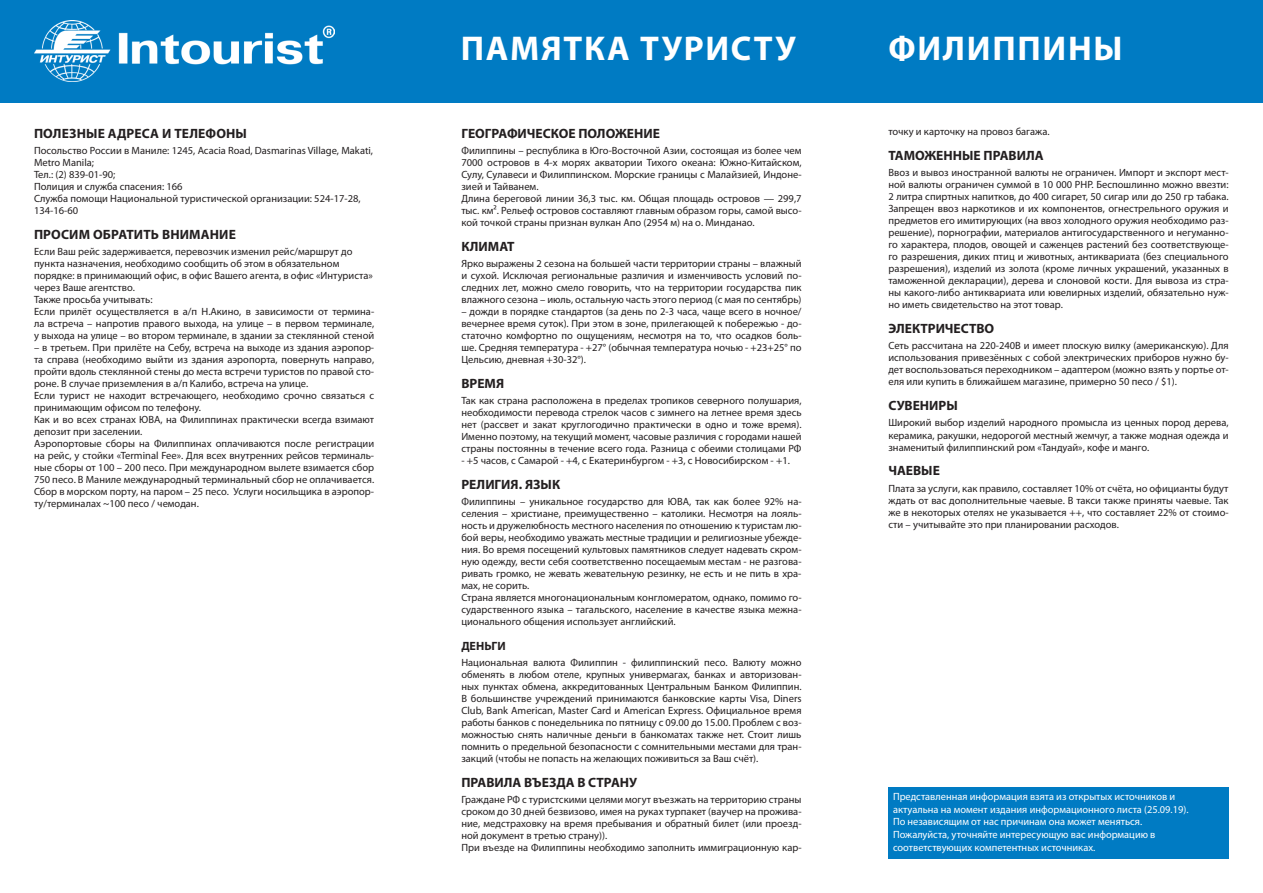
<style>
.page{position:relative;width:1263px;height:893px;background:#fff}
.page>*{position:absolute;margin:0;border:0;box-sizing:border-box;transform-origin:0 0}
.t1{font:700 34.5px "Myriad Pro";letter-spacing:.05em;color:#fff}
.t2{font:700 13.5px "Myriad Pro";color:#231f20}
.t3{font:700 12px "Myriad Pro";color:#231f20}
.t4{font:10.5px/12px "Myriad Pro";color:#231f20;text-align:justify}
.t5{font:10.5px/12.6px "Myriad Pro";color:#fff}
</style>
<div class="page">
<div style="left:0;top:0;width:1263px;height:102px;background:#007bc3"></div>
<img style="left:34px;top:21px;width:300px;height:60px">
<div style="left:889px;top:787px;width:340px;height:72px;background:#007bc3"></div>
<p class="t2" style="left:34px;top:124px;width:215px">ПОЛЕЗНЫЕ АДРЕСА И ТЕЛЕФОНЫ</p>
<p class="t4" style="left:34px;top:144px;width:341px;text-align:left">Посольство России в Маниле: 1245, Acacia Road, Dasmarinas Village, Makati, Metro Manila;<br>Тел.: (2) 839-01-90;<br>Полиция и служба спасения: 166<br>Служба помощи Национальной туристической организации: 524-17-28, 134-16-60</p>
<p class="t2" style="left:34px;top:225px;width:203px">ПРОСИМ ОБРАТИТЬ ВНИМАНИЕ</p>
<p class="t4" style="left:34px;top:245px;width:342px;text-align:left">Если Ваш рейс задерживается, перевозчик изменил рейс/маршрут до пункта назначения, необходимо сообщить об этом в обязательном порядке: в принимающий офис, в офис Вашего агента, в офис «Интуриста» через Ваше агентство.<br>Также просьба учитывать:<br>Если прилёт осуществляется в а/п Н.Акино, в зависимости от термина&shy;ла встреча – напротив правого выхода, на улице – в первом терминале, у выхода на улице – во втором терминале, в здании за стеклянной стеной</p>
<p class="t4" style="left:34px;top:341px;width:342px;text-align:left">– в третьем. При прилёте на Себу, встреча на выходе из здания аэропор&shy;та справа (необходимо выйти из здания аэропорта, повернуть направо, пройти вдоль стеклянной стены до места встречи туристов по правой сто&shy;роне. В случае приземления в а/п Калибо, встреча на улице.<br>Если турист не находит встречающего, необходимо срочно связаться с принимающим офисом по телефону.<br>Как и во всех странах ЮВА, на Филиппинах практически всегда взимают депозит при заселении.<br>Аэропортовые сборы на Филиппинах оплачиваются после регистрации на рейс, у стойки «Terminal Fee». Для всех внутренних рейсов терминаль&shy;ные сборы от 100 – 200 песо. При международном вылете взимается сбор 750 песо. В Маниле международный терминальный сбор не оплачивается.<br>Сбор в морском порту, на паром – 25 песо. Услуги носильщика в аэропор&shy;ту/терминалах ~100 песо / чемодан.</p>
<h1 class="t1" style="left:461px;top:26px;width:336px">ПАМЯТКА ТУРИСТУ</h1>
<p class="t2" style="left:461px;top:124px;width:200px">ГЕОГРАФИЧЕСКОЕ ПОЛОЖЕНИЕ</p>
<p class="t4" style="left:461px;top:144px;width:342px;text-align:left">Филиппины – республика в Юго-Восточной Азии, состоящая из более чем 7000 островов в 4-х морях акватории Тихого океана: Южно-Китайском, Сулу, Сулавеси и Филиппинском. Морские границы с Малайзией, Индоне&shy;зией и Тайванем.<br>Длина береговой линии 36,3 тыс. км. Общая площадь островов — 299,7 тыс. км². Рельеф островов составляют главным образом горы, самой высо&shy;кой точкой страны признан вулкан Апо (2954 м) на о. Минданао.</p>
<p class="t2" style="left:461px;top:237px;width:55px">КЛИМАТ</p>
<p class="t4" style="left:461px;top:257px;width:342px">Ярко выражены 2 сезона на большей части территории страны – влажный и сухой. Исключая региональные различия и изменчивость условий по&shy;следних лет, можно смело говорить, что на территории государства пик влажного сезона – июль, остальную часть этого период (с мая по сентябрь)</p>
<p class="t4" style="left:461px;top:305px;width:342px">– дожди в порядке стандартов (за день по 2-3 часа, чаще всего в ночное/ вечернее время суток). При этом в зоне, прилегающей к побережью - до&shy;статочно комфортно по ощущениям, несмотря на то, что осадков боль&shy;ше. Средняя температура - +27° (обычная температура ночью - +23+25° по Цельсию, дневная +30-32°).</p>
<p class="t2" style="left:461px;top:374px;width:44px">ВРЕМЯ</p>
<p class="t4" style="left:461px;top:394px;width:342px">Так как страна расположена в пределах тропиков северного полушария, необходимости перевода стрелок часов с зимнего на летнее время здесь нет (рассвет и закат круглогодично практически в одно и тоже время).<br>Именно поэтому, на текущий момент, часовые различия с городами нашей страны постоянны в течение всего года. Разница с обеими столицами РФ</p>
<p class="t4" style="left:461px;top:454px;width:330px">- +5 часов, с Самарой - +4, с Екатеринбургом - +3, с Новосибирском - +1.</p>
<p class="t2" style="left:461px;top:475px;width:100px">РЕЛИГИЯ. ЯЗЫК</p>
<p class="t4" style="left:461px;top:495px;width:342px;text-align:left">Филиппины – уникальное государство для ЮВА, так как более 92% на&shy;селения – христиане, преимущественно – католики. Несмотря на лояль&shy;ность и дружелюбность местного населения по отношению к туристам лю&shy;бой веры, необходимо уважать местные традиции и религиозные убежде&shy;ния. Во время посещений культовых памятников следует надевать скром&shy;ную одежду, вести себя соответственно посещаемым местам - не разгова&shy;ривать громко, не жевать жевательную резинку, не есть и не пить в хра&shy;мах, не сорить.<br>Страна является многонациональным конгломератом, однако, помимо го&shy;сударственного языка – тагальского, население в качестве языка межна&shy;ционального общения использует английский.</p>
<p class="t3" style="left:461px;top:638px;width:46px">ДЕНЬГИ</p>
<p class="t4" style="left:461px;top:656px;width:342px">Национальная валюта Филиппин - филиппинский песо. Валюту можно обменять в любом отеле, крупных универмагах, банках и авторизован&shy;ных пунктах обмена, аккредитованных Центральным Банком Филиппин.<br>В большинстве учреждений принимаются банковские карты Visa, Diners Club, Bank American, Master Card и American Express. Официальное время работы банков с понедельника по пятницу с 09.00 до 15.00. Проблем с воз&shy;можностью снять наличные деньги в банкоматах также нет. Стоит лишь помнить о предельной безопасности с сомнительными местами для тран&shy;закций (чтобы не попасть на желающих поживиться за Ваш счёт).</p>
<p class="t2" style="left:461px;top:773px;width:177px">ПРАВИЛА ВЪЕЗДА В СТРАНУ</p>
<p class="t4" style="left:461px;top:793px;width:342px;text-align:left">Граждане РФ с туристскими целями могут въезжать на территорию страны сроком до 30 дней безвизово, имея на руках турпакет (ваучер на прожива&shy;ние, медстраховку на время пребывания и обратный билет (или проезд&shy;ной документ в третью страну)).<br>При въезде на Филиппины необходимо заполнить иммиграционную кар-</p>
<h1 class="t1" style="left:888px;top:26px;width:236px">ФИЛИППИНЫ</h1>
<p class="t4" style="left:888px;top:126px;width:163px">точку и карточку на провоз багажа.</p>
<p class="t2" style="left:888px;top:147px;width:157px">ТАМОЖЕННЫЕ ПРАВИЛА</p>
<p class="t4" style="left:888px;top:167px;width:342px">Ввоз и вывоз иностранной валюты не ограничен. Импорт и экспорт мест&shy;ной валюты ограничен суммой в 10 000 PHP. Беспошлинно можно ввезти:<br>2 литра спиртных напитков, до 400 сигарет, 50 сигар или до 250 гр табака.<br>Запрещен ввоз наркотиков и их компонентов, огнестрельного оружия и предметов его имитирующих (на ввоз холодного оружия необходимо раз&shy;решение), порнографии, материалов антигосударственного и негуманно&shy;го характера, плодов, овощей и саженцев растений без соответствующе&shy;го разрешения, диких птиц и животных, антиквариата (без специального разрешения), изделий из золота (кроме личных украшений, указанных в таможенной декларации), дерева и слоновой кости. Для вывоза из стра&shy;ны какого-либо антиквариата или ювелирных изделий, обязательно нуж&shy;но иметь свидетельство на этот товар.</p>
<p class="t2" style="left:888px;top:320px;width:107px">ЭЛЕКТРИЧЕСТВО</p>
<p class="t4" style="left:888px;top:340px;width:342px">Сеть рассчитана на 220-240В и имеет плоскую вилку (американскую). Для использования привезённых с собой электрических приборов нужно бу&shy;дет воспользоваться переходником – адаптером (можно взять у портье от&shy;еля или купить в ближайшем магазине, примерно 50 песо / $1).</p>
<p class="t2" style="left:888px;top:397px;width:71px">СУВЕНИРЫ</p>
<p class="t4" style="left:888px;top:417px;width:342px">Широкий выбор изделий народного промысла из ценных пород дерева, керамика, ракушки, недорогой местный жемчуг, а также модная одежда и знаменитый филиппинский ром «Тандуай», кофе и манго.</p>
<p class="t2" style="left:888px;top:462px;width:53px">ЧАЕВЫЕ</p>
<p class="t4" style="left:888px;top:482px;width:342px">Плата за услуги, как правило, составляет 10% от счёта, но официанты будут ждать от вас дополнительные чаевые. В такси также приняты чаевые. Так же в некоторых отелях не указывается ++, что составляет 22% от стоимо&shy;сти – учитывайте это при планировании расходов.</p>
<p class="t5" style="left:893px;top:790px;width:297px">Представленная информация взята из открытых источников и актуальна на момент издания информационного листа (25.09.19).<br>По независящим от нас причинам она может меняться.<br>Пожалуйста, уточняйте интересующую вас информацию в соответствующих компетентных источниках.</p>
</div>
